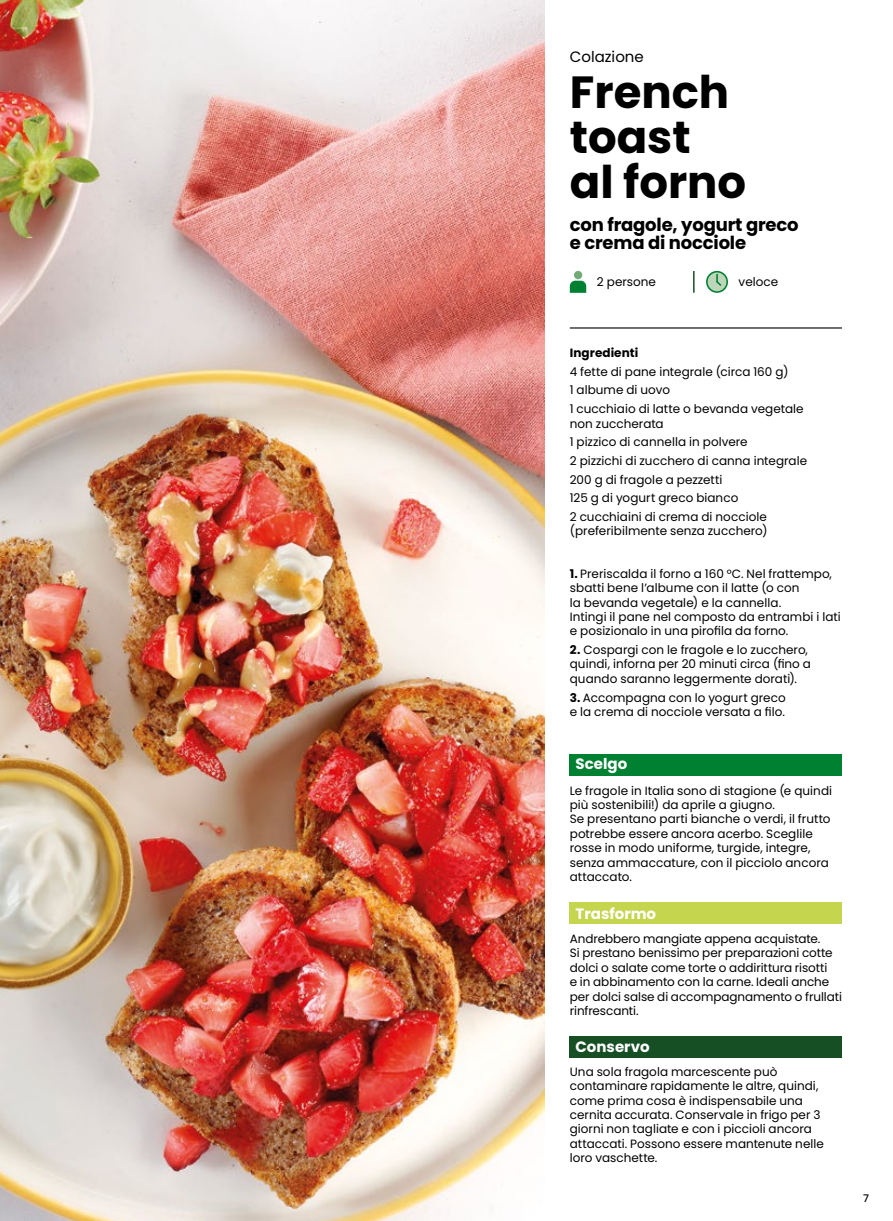
<style>
.page{position:relative;width:893px;height:1221px;background:#fff}
.page>*{position:absolute;margin:0;border:0;box-sizing:border-box;transform-origin:0 0}
.t1{font:700 45px/45px "Poppins";color:#000}
.t2{font:700 18px/18px "Poppins";letter-spacing:-.01em;color:#000}
.t3{font:700 15px "Poppins";color:#fff}
.t4{font:15px "Poppins";color:#000}
.t5{font:12px/14.4px "Poppins";color:#000}
.t6{font:700 12px "Poppins";letter-spacing:.005em;color:#000}
.t7{font:500 10.5px "Poppins";color:#000}
.s1{font-weight:700}
</style>
<div class="page">
<hr style="left:693px;top:271px;width:2px;height:22px;background:#174f25">
<svg style="left:570px;top:281px;width:16px;height:12px"></svg>
<div style="left:574px;top:271px;width:8px;height:8px;background:#72ab76;border-radius:50%"></div>
<svg style="left:706px;top:271px;width:22px;height:22px"></svg>
<hr style="left:570px;top:327px;width:272px;height:1px;background:#000">
<div style="left:570px;top:754px;width:272px;height:21px;background:#008031"></div>
<div style="left:570px;top:902px;width:272px;height:21px;background:#c5d54d"></div>
<div style="left:570px;top:1035px;width:272px;height:22px;background:#174f25"></div>
<img style="left:0;top:0;width:544px;height:1220px">
<p class="t4" style="left:570px;top:48px;width:76px">Colazione</p>
<h1 class="t1" style="left:570px;top:70px;width:178px">French toast<br>al forno</h1>
<h2 class="t2" style="left:570px;top:216px;width:230px">con fragole, yogurt greco e crema di nocciole</h2>
<p class="t5" style="left:597px;top:275px;width:61px">2 persone</p>
<p class="t5" style="left:739px;top:275px;width:41px">veloce</p>
<p class="t6" style="left:570px;top:346px;width:70px">Ingredienti</p>
<p class="t5" style="left:570px;top:362px;width:235px;line-height:18.6px">4 fette di pane integrale (circa 160 g)<br>1 albume di uovo<br>1 cucchiaio di latte o bevanda vegetale</p>
<p class="t5" style="left:570px;top:414px;width:239px;line-height:18.6px">non zuccherata<br>1 pizzico di cannella in polvere<br>2 pizzichi di zucchero di canna integrale<br>200 g di fragole a pezzetti<br>125 g di yogurt greco bianco<br>2 cucchiaini di crema di nocciole</p>
<p class="t5" style="left:570px;top:524px;width:199px">(preferibilmente senza zucchero)</p>
<p class="t5" style="left:570px;top:566px;width:272px"><span class="s1">1.</span> Preriscalda il forno a 160 °C. Nel frattempo, sbatti bene l’albume con il latte (o con<br>la bevanda vegetale) e la cannella.<br>Intingi il pane nel composto da entrambi i lati e posizionalo in una pirofila da forno.</p>
<p class="t5" style="left:570px;top:642px;width:243px"><span class="s1">2.</span> Cospargi con le fragole e lo zucchero, quindi, inforna per 20 minuti circa (fino a quando saranno leggermente dorati).</p>
<p class="t5" style="left:570px;top:690px;width:217px"><span class="s1">3.</span> Accompagna con lo yogurt greco e la crema di nocciole versata a filo.</p>
<p class="t3" style="left:576px;top:755px;width:53px">Scelgo</p>
<p class="t5" style="left:570px;top:783px;width:264px">Le fragole in Italia sono di stagione (e quindi più sostenibili!) da aprile a giugno.<br>Se presentano parti bianche o verdi, il frutto potrebbe essere ancora acerbo. Sceglile rosse in modo uniforme, turgide, integre, senza ammaccature, con il picciolo ancora attaccato.</p>
<p class="t3" style="left:576px;top:904px;width:82px">Trasformo</p>
<p class="t5" style="left:570px;top:931px;width:274px">Andrebbero mangiate appena acquistate.<br>Si prestano benissimo per preparazioni cotte dolci o salate come torte o addirittura risotti<br>e in abbinamento con la carne. Ideali anche per dolci salse di accompagnamento o frullati rinfrescanti.</p>
<p class="t3" style="left:576px;top:1037px;width:76px">Conservo</p>
<p class="t5" style="left:570px;top:1064px;width:256px">Una sola fragola marcescente può contaminare rapidamente le altre, quindi, come prima cosa è indispensabile una cernita accurata. Conservale in frigo per 3 giorni non tagliate e con i piccioli ancora attaccati. Possono essere mantenute nelle loro vaschette.</p>
<p class="t7" style="left:863px;top:1192px;width:7px">7</p>
</div>
